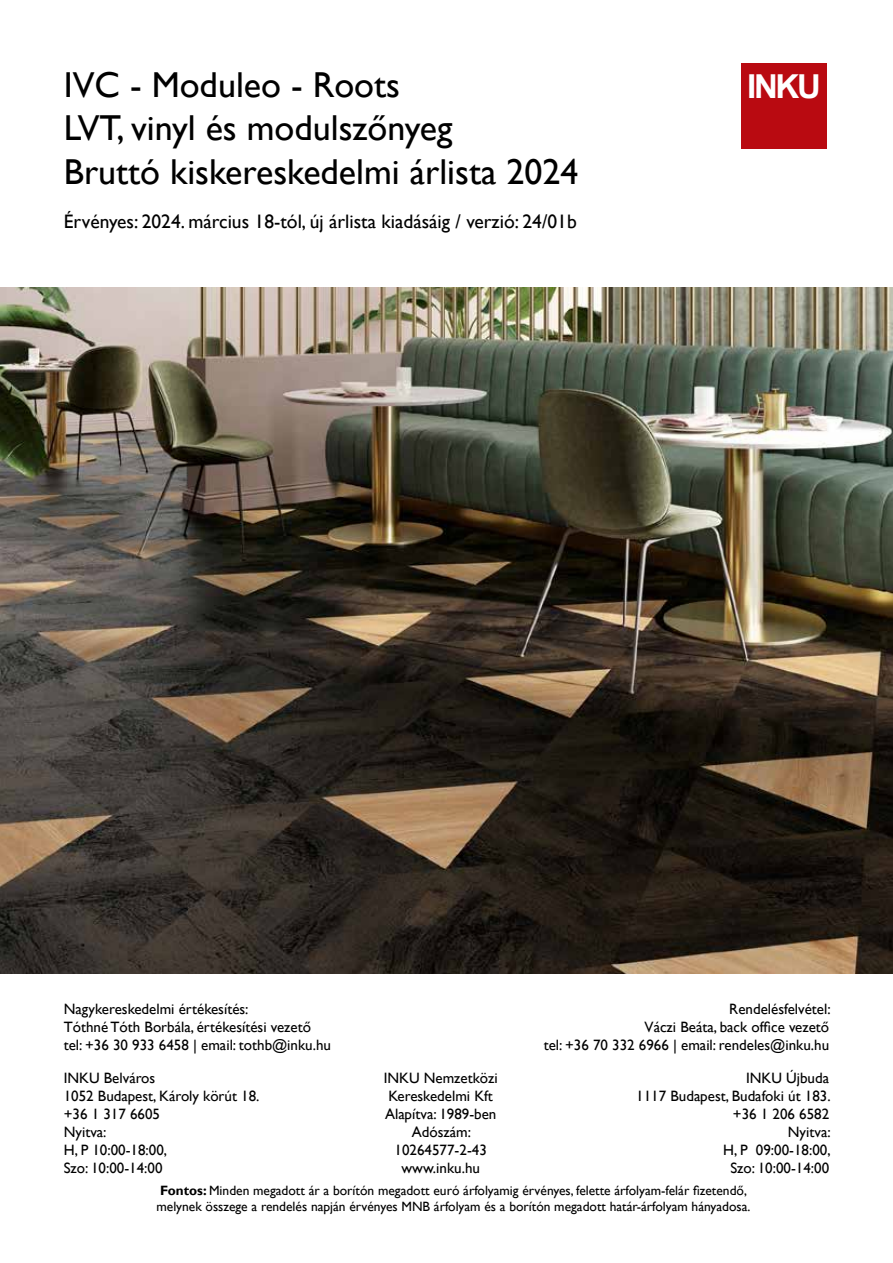
<style>
.page{position:relative;width:893px;height:1263px;background:#fff}
.page>*{position:absolute;margin:0;border:0;box-sizing:border-box;transform-origin:0 0}
.t1{font:36px/43.2px "Gill Sans";color:#000}
.t2{font:700 33px "Arial";color:#fff}
.t3{font:19.5px "Gill Sans";color:#000}
.t4{font:15px/18px "Gill Sans";color:#000}
.t5{font:13.5px/16.2px "Gill Sans";color:#000}
.s1{font-weight:700}
</style>
<div class="page">
<img style="left:0;top:287px;width:893px;height:687px">
<div style="left:742px;top:64px;width:85px;height:85px;background:#b90a11"></div>
<h1 class="t1" style="left:64px;top:64px;width:516px">IVC - Moduleo - Roots<br>LVT, vinyl és modulszőnyeg<br>Bruttó kiskereskedelmi árlista 2024</h1>
<h3 class="t3" style="left:64px;top:210px;width:514px">Érvényes: 2024. március 18-tól, új árlista kiadásáig / verzió: 24/01b</h3>
<h2 class="t2" style="left:747px;top:63px;width:75px">INKU</h2>
<p class="t4" style="left:64px;top:1000px;width:269px">Nagykereskedelmi értékesítés:<br>Tóthné Tóth Borbála, értékesítési vezető tel: +36 30 933 6458 | email: tothb@inku.hu</p>
<p class="t4" style="left:64px;top:1069px;width:197px">INKU Belváros<br>1052 Budapest, Károly körút 18. +36 1 317 6605<br>Nyitva:<br>H, P 10:00-18:00,<br>Szo: 10:00-14:00</p>
<p class="t4" style="left:384px;top:1069px;width:115px;text-align:center">INKU Nemzetközi<br>Kereskedelmi Kft<br>Alapítva: 1989-ben<br>Adószám:<br>10264577-2-43 www.inku.hu</p>
<p class="t4" style="left:544px;top:1000px;width:288px;text-align:right">Rendelésfelvétel:<br>Váczi Beáta, back office vezető<br>tel: +36 70 332 6966 | email: rendeles@inku.hu</p>
<p class="t4" style="left:636px;top:1069px;width:196px;text-align:right">INKU Újbuda<br>1117 Budapest, Budafoki út 183. +36 1 206 6582<br>Nyitva:<br>H, P 09:00-18:00,<br>Szo: 10:00-14:00</p>
<p class="t5" style="left:157px;top:1182px;width:595px"><span class="s1">Fontos:</span> Minden megadott ár a borítón megadott euró árfolyamig érvényes, felette árfolyam-felár fizetendő, melynek összege a rendelés napján érvényes MNB árfolyam és a borítón megadott határ-árfolyam hányadosa.</p>
</div>
